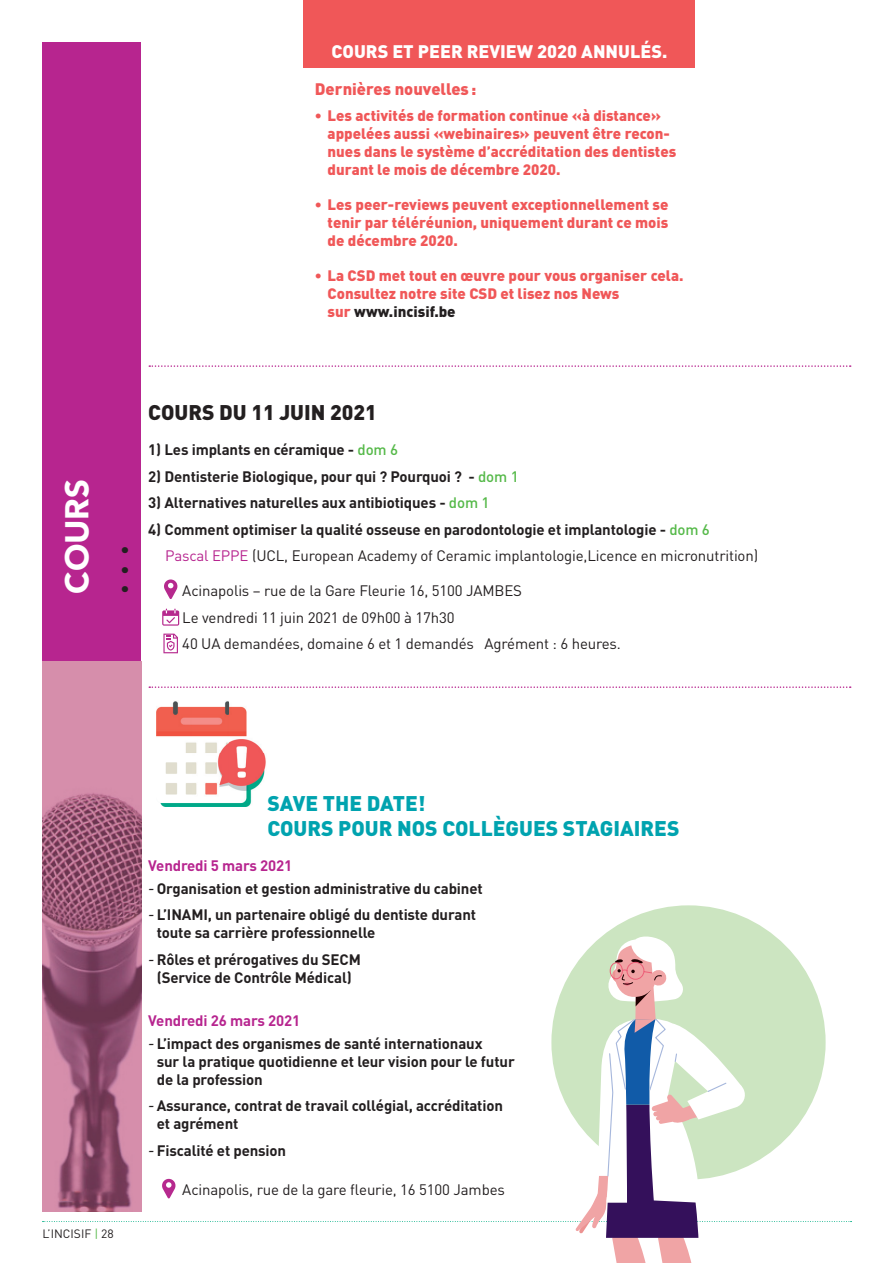
<style>
.page{position:relative;width:893px;height:1263px;background:#fff}
.page>*{position:absolute;margin:0;border:0;box-sizing:border-box;transform-origin:0 0}
.t1{font:900 33px/39.6px "Avenir";color:#fff}
.t2{font:900 21px/25.2px "DIN";color:#00a3af}
.t3{font:900 21px "DIN";color:#231f20}
.t4{font:900 18px "DIN";color:#fff}
.t5{font:900 16.5px "DIN";color:#f05758}
.t6{font:700 15px/18px "DIN";letter-spacing:-.01em;color:#231f20}
.t7{font:900 15px/18px "DIN";color:#f05758}
.t8{font:15px/26.5px "DIN";letter-spacing:-.01em;color:#231f20}
.t9{font:700 15px "DIN";letter-spacing:-.01em;color:#b7258f}
.t10{font:12px "DIN";color:#231f20}
.s1{color:#231f20}
.s2{font-weight:500;color:#55b949}
.s3{font-weight:700}
.s4{color:#b7258f}
.s5{color:#55b949}
.s6{font-family:"Gotham";font-weight:400;font-style:italic}
</style>
<div class="page">
<div style="left:304px;top:0;width:391px;height:67px;background:#f05758"></div>
<div style="left:43px;top:43px;width:98px;height:618px;background:#b7258f"></div>
<img style="left:43px;top:662px;width:98px;height:274px">
<div style="left:551px;top:905px;width:275px;height:274px;background:#cce5c1;border-radius:50%"></div>
<svg style="left:149px;top:365px;width:702px;height:2px"></svg>
<svg style="left:149px;top:686px;width:702px;height:2px"></svg>
<svg style="left:162px;top:609px;width:17px;height:17px"></svg>
<svg style="left:163px;top:634px;width:15px;height:19px"></svg>
<svg style="left:164px;top:579px;width:13px;height:20px"></svg>
<svg style="left:43px;top:936px;width:809px;height:327px"></svg>
<img style="left:156px;top:701px;width:110px;height:106px">
<p class="t4" style="left:332px;top:39px;width:337px">COURS ET PEER REVIEW 2020 ANNULÉS.</p>
<p class="t5" style="left:315px;top:78px;width:163px">Dernières nouvelles :</p>
<p class="t7" style="left:328px;top:106px;width:350px;text-indent:-13px">• Les activités de formation continue «à distance» appelées aussi «webinaires» peuvent être recon&shy;nues dans le système d’accréditation des dentistes durant le mois de décembre 2020.</p>
<p class="t7" style="left:328px;top:195px;width:342px;text-align:justify;text-indent:-13px">• Les peer-reviews peuvent exceptionnellement se tenir par téléréunion, uniquement durant ce mois de décembre 2020.</p>
<p class="t7" style="left:328px;top:266px;width:357px;text-indent:-13px">• La CSD met tout en œuvre pour vous organiser cela.<br>Consultez notre site CSD et lisez nos News<br>sur <span class="s1">www.incisif.be</span></p>
<p class="t1" style="left:56px;top:594px;width:116px;rotate:-90deg">COURS <span class="s1">. . .</span></p>
<p class="t3" style="left:148px;top:398px;width:230px">COURS DU 11 JUIN 2021</p>
<p class="t6" style="left:148px;top:440px;width:251px">1) Les implants en céramique - <span class="s2">dom 6</span></p>
<p class="t6" style="left:148px;top:467px;width:372px">2) Dentisterie Biologique, pour qui ? Pourquoi ? - <span class="s2">dom 1</span></p>
<p class="t6" style="left:148px;top:493px;width:343px">3) Alternatives naturelles aux antibiotiques - <span class="s2">dom 1</span></p>
<p class="t8" style="left:165px;top:516px;width:594px;text-indent:-17px"><span class="s3">4) Comment optimiser la qualité osseuse en parodontologie et implantologie -</span> <span class="s2">dom 6<br></span><span class="s4">Pascal EPPE</span> (UCL, European Academy of Ceramic implantologie,Licence en micronutrition)</p>
<p class="t8" style="left:182px;top:577px;width:440px">Acinapolis – rue de la Gare Fleurie 16, 5100 JAMBES<br>Le vendredi 11 juin 2021 de 09h00 à 17h30<br>40 UA demandées, domaine 6 et 1 demandés Agrément : 6 heures.</p>
<p class="t10" style="left:43px;top:1226px;width:73px">L’INCISIF <span class="s5">|</span> 28</p>
<p class="t2" style="left:267px;top:790px;width:414px">SAVE THE DATE!<br>COURS POUR NOS COLLÈGUES STAGIAIRES</p>
<p class="t9" style="left:148px;top:856px;width:146px">Vendredi 5 mars 2021</p>
<p class="t6" style="left:148px;top:879px;width:336px"><span class="s6">-</span> Organisation et gestion administrative du cabinet</p>
<p class="t6" style="left:157px;top:905px;width:321px;text-indent:-9px"><span class="s6">-</span> L’INAMI, un partenaire obligé du dentiste durant toute sa carrière professionnelle</p>
<p class="t6" style="left:148px;top:950px;width:214px;text-align:center"><span class="s6">-</span> Rôles et prérogatives du SECM (Service de Contrôle Médical)</p>
<p class="t9" style="left:148px;top:1011px;width:154px">Vendredi 26 mars 2021</p>
<p class="t6" style="left:157px;top:1033px;width:359px;text-indent:-9px"><span class="s6">-</span> L’impact des organismes de santé internationaux<br>sur la pratique quotidienne et leur vision pour le futur de la profession</p>
<p class="t6" style="left:157px;top:1096px;width:348px;text-indent:-9px"><span class="s6">-</span> Assurance, contrat de travail collégial, accréditation et agrément</p>
<p class="t6" style="left:148px;top:1140px;width:139px"><span class="s6">-</span> Fiscalité et pension</p>
<p class="t8" style="left:182px;top:1176px;width:324px">Acinapolis, rue de la gare fleurie, 16 5100 Jambes</p>
</div>
